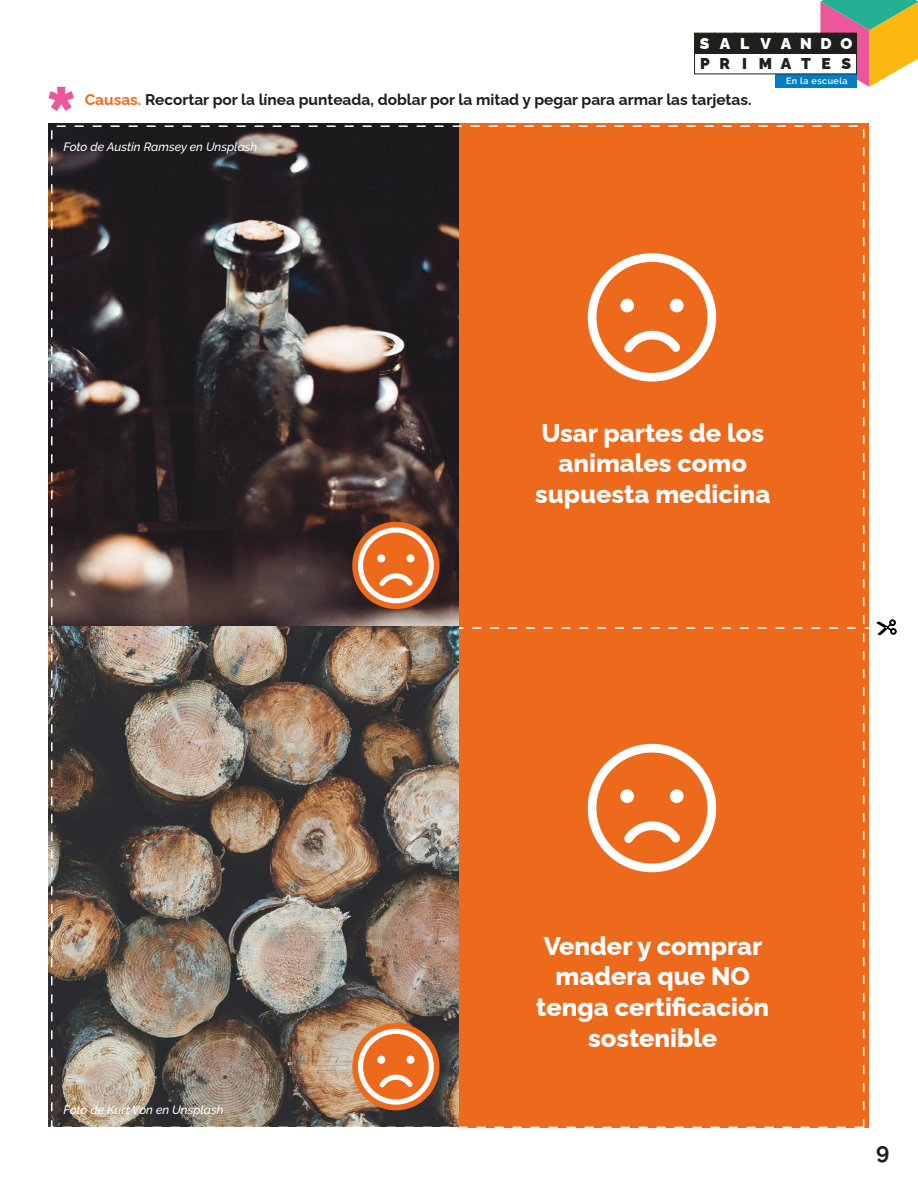
<style>
.page{position:relative;width:918px;height:1188px;background:#fff}
.page>*{position:absolute;margin:0;border:0;box-sizing:border-box;transform-origin:0 0}
.t1{font:800 25.5px/30.6px "Raleway";color:#fff;text-align:center}
.t2{font:700 22.5px "Raleway";color:#1d1d1b}
.t3{font:900 15.6px "Raleway";letter-spacing:.625em;color:#fff}
.t4{font:900 15.6px "Raleway";letter-spacing:.675em;color:#1f1f1c}
.t5{font:700 15.45px "Raleway";color:#1d1d1b}
.t6{font:italic 500 12px "Raleway";color:#fff}
.t7{font:600 9px "Raleway";letter-spacing:.05em;color:#fff}
.s1{color:#ed6a1d}
</style>
<div class="page">
<div style="left:459px;top:123px;width:410px;height:1004px;background:#ed6a1d"></div>
<svg style="left:459px;top:627px;width:410px;height:2px"></svg>
<svg style="left:48px;top:86px;width:26px;height:25px"></svg>
<svg style="left:876px;top:619px;width:21px;height:16px"></svg>
<div style="left:588px;top:253px;width:128px;height:129px;border:9px solid #fff;border-radius:50%"></div>
<div style="left:620px;top:299px;width:14px;height:13px;background:#fff;border-radius:50%"></div>
<div style="left:670px;top:299px;width:14px;height:13px;background:#fff;border-radius:50%"></div>
<svg style="left:624px;top:330px;width:64px;height:30px"></svg>
<div style="left:588px;top:744px;width:128px;height:128px;border:9px solid #fff;border-radius:50%"></div>
<div style="left:620px;top:789px;width:14px;height:14px;background:#fff;border-radius:50%"></div>
<div style="left:670px;top:789px;width:14px;height:14px;background:#fff;border-radius:50%"></div>
<svg style="left:624px;top:821px;width:64px;height:30px"></svg>
<img style="left:49px;top:124px;width:410px;height:1003px">
<svg style="left:352px;top:1023px;width:88px;height:87px;background:#ed7c39"></svg>
<div style="left:358px;top:1029px;width:76px;height:76px;border:5px solid #fff;border-radius:50%"></div>
<div style="left:377px;top:1056px;width:8px;height:8px;background:#fff;border-radius:50%"></div>
<div style="left:406px;top:1056px;width:9px;height:8px;background:#fff;border-radius:50%"></div>
<svg style="left:375px;top:1072px;width:42px;height:20px"></svg>
<svg style="left:352px;top:522px;width:88px;height:87px;background:#ec7b38"></svg>
<div style="left:358px;top:527px;width:76px;height:76px;border:5px solid #fff;border-radius:50%"></div>
<div style="left:377px;top:554px;width:8px;height:8px;background:#fff;border-radius:50%"></div>
<div style="left:406px;top:554px;width:9px;height:8px;background:#fff;border-radius:50%"></div>
<svg style="left:375px;top:571px;width:42px;height:20px"></svg>
<svg style="left:820px;top:0;width:98px;height:87px;background:#c4a96a"></svg>
<div style="left:776px;top:74px;width:81px;height:14px;background:#047ec2"></div>
<div style="left:694px;top:33px;width:21px;height:21px;background:#1f1f1c;border:1px solid #1f1f1c"></div>
<div style="left:714px;top:33px;width:21px;height:21px;background:#1f1f1c;border:1px solid #1f1f1c"></div>
<div style="left:735px;top:33px;width:21px;height:21px;background:#1f1f1c;border:1px solid #1f1f1c"></div>
<div style="left:755px;top:33px;width:21px;height:21px;background:#1f1f1c;border:1px solid #1f1f1c"></div>
<div style="left:775px;top:33px;width:21px;height:21px;background:#1f1f1c;border:1px solid #1f1f1c"></div>
<div style="left:795px;top:33px;width:21px;height:21px;background:#1f1f1c;border:1px solid #1f1f1c"></div>
<div style="left:816px;top:33px;width:21px;height:21px;background:#1f1f1c"></div>
<div style="left:836px;top:33px;width:21px;height:21px;background:#1f1f1c"></div>
<div style="left:694px;top:53px;width:163px;height:21px;background:#fff;border:1px solid #1f1f1c"></div>
<p class="t3" style="left:700px;top:31px;width:154px">SALVANDO</p>
<p class="t4" style="left:700px;top:51px;width:153px">PRIMATES</p>
<p class="t5" style="left:85px;top:87px;width:668px"><span class="s1">Causas.</span> Recortar por la línea punteada, doblar por la mitad y pegar para armar las tarjetas.</p>
<p class="t6" style="left:63px;top:140px;width:196px">Foto de Austin Ramsey en Unsplash</p>
<p class="t7" style="left:786px;top:76px;width:63px">En la escuela</p>
<p class="t1" style="left:535px;top:415px;width:237px">Usar partes de los animales como supuesta medicina</p>
<p class="t6" style="left:63px;top:1103px;width:162px">Foto de Kurt Von en Unsplash</p>
<p class="t1" style="left:536px;top:928px;width:235px">Vender y comprar madera que NO tenga certificación sostenible</p>
<p class="t2" style="left:876px;top:1133px;width:15px">9</p>
</div>
